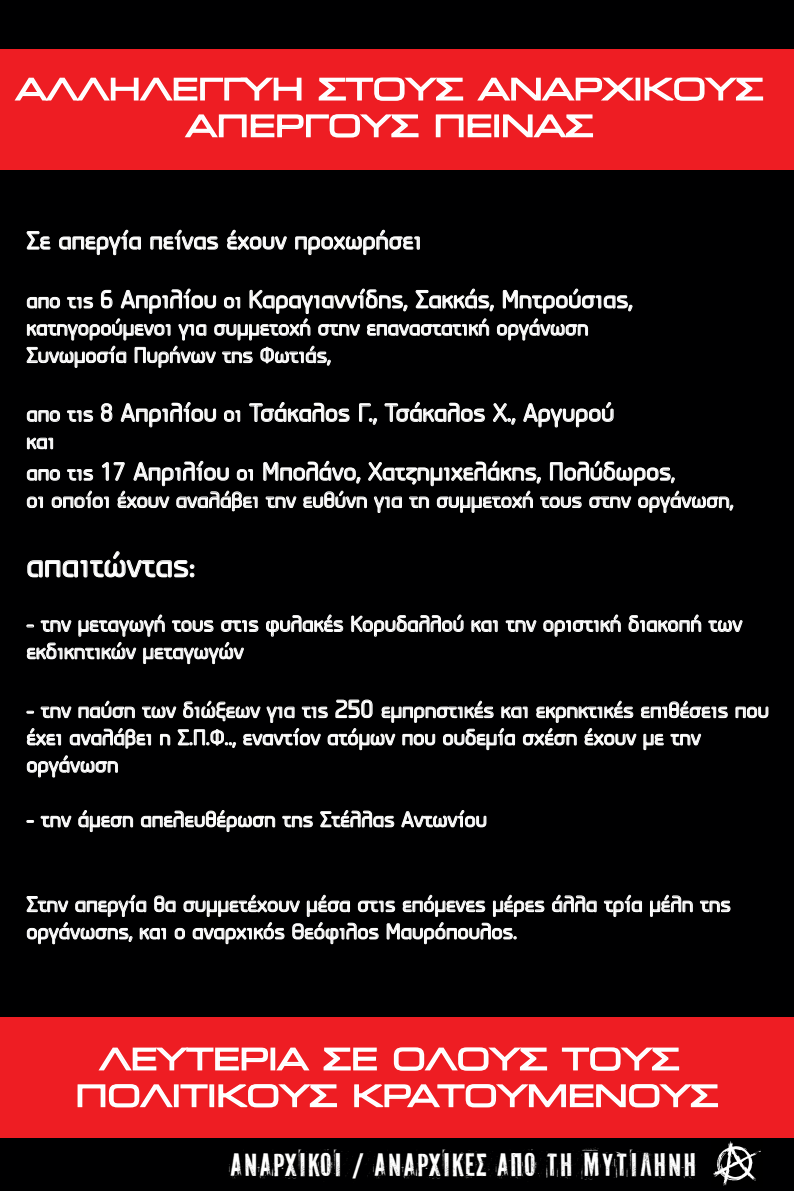
<style>
.page{position:relative;width:794px;height:1191px;background:#000001}
.page>*{position:absolute;margin:0;border:0;box-sizing:border-box;transform-origin:0 0}
.t1{font:35px "PF Isotext Pro";color:#fff}
.t2{font:30.62px/36.8px "PF Euroset";color:#fff;text-align:center}
.t3{font:30.62px "PF Fuel";color:#fff}
.t4{font:26.25px "PF Isotext Pro";color:#fff}
.t5{font:22.75px/27.3px "PF Isotext Pro";color:#fff}
.s1{font-size:22.75px}
.s2{font-size:26.25px}
</style>
<div class="page">
<div style="left:0;top:50px;width:794px;height:120px;background:#ee1d23"></div>
<svg style="left:14px;top:77px;width:288px;height:24px"></svg>
<svg style="left:318px;top:77px;width:146px;height:24px"></svg>
<svg style="left:477px;top:77px;width:159px;height:24px"></svg>
<div style="left:635px;top:78px;width:5px;height:22px;border:2px solid #fff"></div>
<svg style="left:644px;top:77px;width:120px;height:24px"></svg>
<svg style="left:184px;top:114px;width:235px;height:24px"></svg>
<svg style="left:435px;top:114px;width:57px;height:24px"></svg>
<div style="left:494px;top:114px;width:5px;height:23px;border:2px solid #fff"></div>
<svg style="left:503px;top:114px;width:90px;height:24px"></svg>
<svg style="left:26px;top:231px;width:25px;height:19px"></svg>
<svg style="left:59px;top:229px;width:83px;height:27px;background:#333"></svg>
<svg style="left:150px;top:229px;width:69px;height:21px"></svg>
<svg style="left:227px;top:229px;width:60px;height:21px"></svg>
<svg style="left:294px;top:229px;width:126px;height:27px;background:#313132"></svg>
<svg style="left:26px;top:288px;width:607px;height:80px;background:#242425"></svg>
<svg style="left:26px;top:410px;width:68px;height:13px"></svg>
<svg style="left:100px;top:403px;width:13px;height:19px"></svg>
<svg style="left:120px;top:401px;width:97px;height:27px;background:#313131"></svg>
<svg style="left:223px;top:410px;width:18px;height:13px"></svg>
<svg style="left:249px;top:401px;width:101px;height:22px;background:#3f3f3f"></svg>
<svg style="left:359px;top:403px;width:19px;height:22px"></svg>
<svg style="left:384px;top:401px;width:101px;height:22px;background:#3f3f3f"></svg>
<svg style="left:492px;top:402px;width:24px;height:23px"></svg>
<svg style="left:523px;top:401px;width:91px;height:27px;background:#323233"></svg>
<svg style="left:26px;top:437px;width:28px;height:13px"></svg>
<svg style="left:26px;top:460px;width:708px;height:53px;background:#2a2a2b"></svg>
<svg style="left:27px;top:550px;width:168px;height:28px;background:#2d2d2e"></svg>
<svg style="left:265px;top:614px;width:79px;height:23px;background:#3e3e3e"></svg>
<svg style="left:351px;top:614px;width:113px;height:23px;background:#3f3f40"></svg>
<svg style="left:471px;top:619px;width:27px;height:14px"></svg>
<svg style="left:505px;top:619px;width:32px;height:14px"></svg>
<svg style="left:543px;top:614px;width:78px;height:23px;background:#383838"></svg>
<svg style="left:628px;top:614px;width:115px;height:19px;background:#404041"></svg>
<svg style="left:26px;top:614px;width:233px;height:51px;background:#2d2d2d"></svg>
<svg style="left:735px;top:706px;width:34px;height:13px"></svg>
<svg style="left:26px;top:699px;width:702px;height:79px;background:#1f1f20"></svg>
<svg style="left:26px;top:815px;width:46px;height:13px"></svg>
<svg style="left:78px;top:809px;width:56px;height:23px"></svg>
<svg style="left:140px;top:809px;width:136px;height:23px;background:#3d3d3d"></svg>
<svg style="left:282px;top:815px;width:31px;height:13px"></svg>
<svg style="left:319px;top:809px;width:76px;height:19px"></svg>
<svg style="left:401px;top:809px;width:86px;height:22px;background:#383839"></svg>
<svg style="left:551px;top:894px;width:46px;height:19px"></svg>
<svg style="left:603px;top:894px;width:39px;height:23px"></svg>
<svg style="left:649px;top:894px;width:44px;height:23px"></svg>
<svg style="left:699px;top:900px;width:32px;height:13px"></svg>
<svg style="left:26px;top:894px;width:519px;height:51px;background:#2e2e2f"></svg>
<div style="left:0;top:1017px;width:794px;height:120px;background:#ee1d23"></div>
<svg style="left:98px;top:1047px;width:170px;height:24px"></svg>
<div style="left:270px;top:1047px;width:5px;height:23px;border:2px solid #fff"></div>
<svg style="left:275px;top:1047px;width:35px;height:24px"></svg>
<svg style="left:323px;top:1047px;width:54px;height:24px"></svg>
<svg style="left:393px;top:1047px;width:155px;height:24px"></svg>
<svg style="left:561px;top:1047px;width:119px;height:24px"></svg>
<svg style="left:77px;top:1084px;width:97px;height:24px"></svg>
<div style="left:174px;top:1084px;width:5px;height:23px;border:2px solid #fff"></div>
<svg style="left:180px;top:1084px;width:28px;height:24px"></svg>
<div style="left:209px;top:1084px;width:5px;height:23px;border:2px solid #fff"></div>
<svg style="left:218px;top:1084px;width:119px;height:24px"></svg>
<svg style="left:354px;top:1084px;width:364px;height:24px"></svg>
<img style="left:712px;top:1139px;width:51px;height:48px">
<h2 class="t2" style="left:16px;top:69px;width:749px">ΑΛΛΗΛΕΓΓΥΗ ΣΤΟΥΣ ΑΝΑΡΧΙΚΟΥΣ<br>ΑΠΕΡΓΟΥΣ ΠΕΙΝΑΣ</h2>
<p class="t4" style="left:26px;top:225px;width:397px">Σε απεργία πείνας έχουν προχωρήσει</p>
<p class="t4" style="left:26px;top:284px;width:607px"><span class="s1">απο τις</span> 6 Απριλίου <span class="s1">οι</span> Καραγιαννίδης, Σακκάς, Μητρούσιας,</p>
<p class="t5" style="left:26px;top:314px;width:564px">κατηγορούµενοι για συµµετοχή στην επαναστατική οργάνωση<br>Συνωµοσία Πυρήνων της Φωτιάς,</p>
<p class="t4" style="left:26px;top:397px;width:589px"><span class="s1">απο τις</span> 8 Απριλίου <span class="s1">οι</span> Τσάκαλος Γ., Τσάκαλος Χ., Αργυρού</p>
<p class="t5" style="left:26px;top:427px;width:30px">και</p>
<p class="t4" style="left:26px;top:456px;width:650px"><span class="s1">απο τις</span> 17 Απριλίου <span class="s1">οι</span> Μπολάνο, Χατζηµιχελάκης, Πολύδωρος<span class="s1">,</span></p>
<p class="t5" style="left:26px;top:486px;width:708px">οι οποίοι έχουν αναλάβει την ευθύνη για τη συµµετοχή τους στην οργάνωση,</p>
<h1 class="t1" style="left:26px;top:545px;width:170px">απαιτώντας:</h1>
<p class="t5" style="left:26px;top:610px;width:717px">- την µεταγωγή τους στις φυλακές Κορυδαλλού και την οριστική διακοπή των εκδικητικών µεταγωγών</p>
<p class="t5" style="left:26px;top:696px;width:744px">- την παύση των διώξεων για τις <span class="s2">250</span> εµπρηστικές και εκρηκτικές επιθέσεις που έχει αναλάβει η Σ.Π.Φ.., εναντίον ατόµων που ουδεµία σχέση έχουν µε την οργάνωση</p>
<p class="t5" style="left:26px;top:805px;width:462px">- την άµεση απελευθέρωση της Στέλλας Αντωνίου</p>
<p class="t5" style="left:26px;top:890px;width:706px">Στην απεργία θα συµµετέχουν µέσα στις επόµενες µέρες άλλα τρία µέλη της οργάνωσης, και ο αναρχικός Θεόφιλος Μαυρόπουλος.</p>
<h2 class="t2" style="left:75px;top:1039px;width:644px">ΛΕΥΤΕΡΙΑ ΣΕ ΟΛΟΥΣ ΤΟΥΣ<br>ΠΟΛΙΤΙΚΟΥΣ ΚΡΑΤΟΥΜΕΝΟΥΣ</h2>
<h2 class="t3" style="left:229px;top:1145px;width:469px">Αναρχικοί / Αναρχικές απο τη Μυτιλήνη</h2>
</div>
